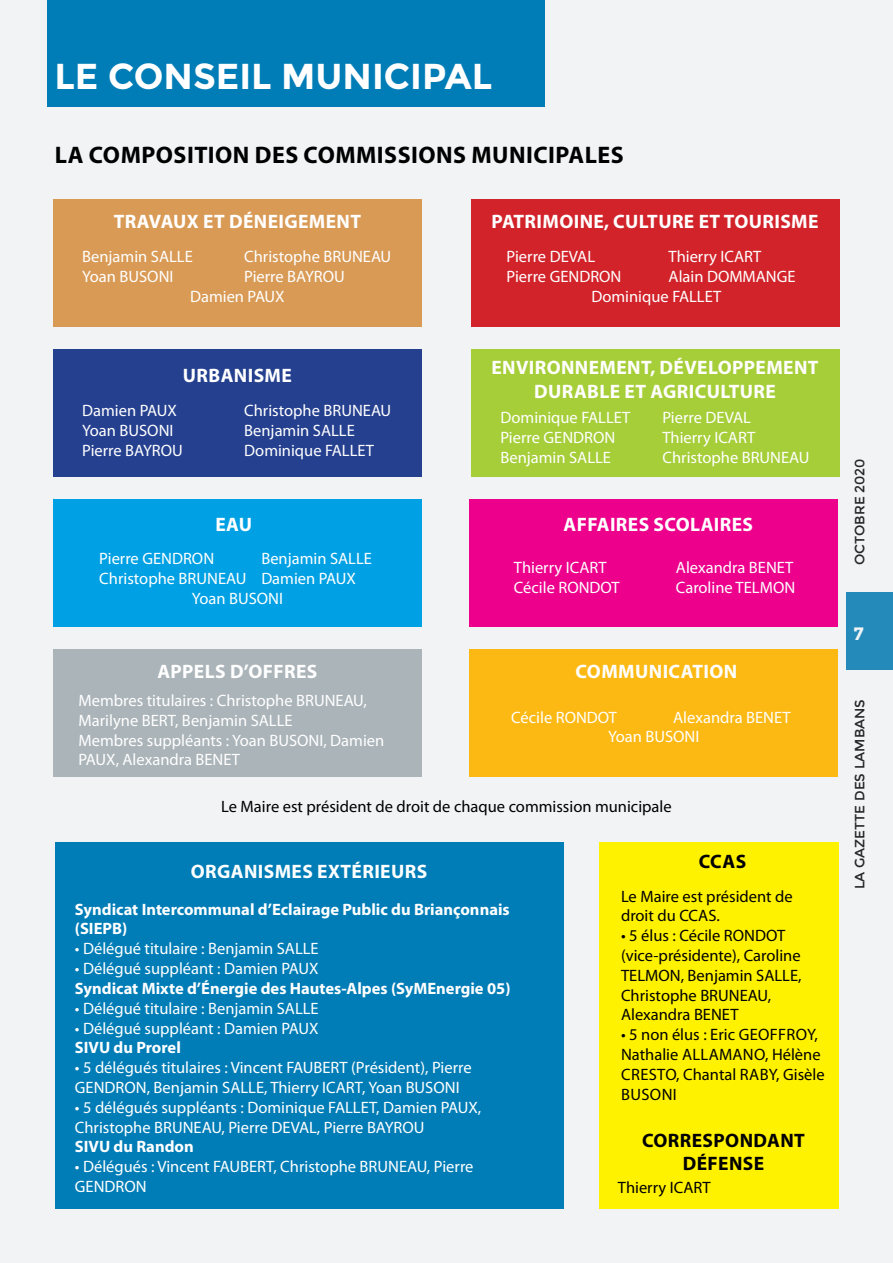
<style>
.page{position:relative;width:893px;height:1263px;background:#f1f3f4}
.page>*{position:absolute;margin:0;border:0;box-sizing:border-box;transform-origin:0 0}
.t1{font:700 36px "Montserrat";color:#fff}
.t2{font:700 24px "Myriad Pro";letter-spacing:.02em;color:#000}
.t3{font:700 19.5px/23.4px "Myriad Pro";letter-spacing:.02em;color:#fff;text-align:center}
.t4{font:700 19.5px/23.4px "Myriad Pro";letter-spacing:.02em;color:#000;text-align:center}
.t5{font:700 18px "Montserrat";color:#fff}
.t6{font:16.5px/19.8px "Myriad Pro";color:#fff}
.t7{font:16.5px/19.8px "Myriad Pro";color:#000}
.t8{font:700 16.5px/19.8px "Myriad Pro";color:#fff}
.t9{font:13.5px "Montserrat";color:#000}
</style>
<div class="page">
<div style="left:47px;top:0;width:498px;height:106px;background:#007db7"></div>
<div style="left:53px;top:199px;width:369px;height:128px;background:#d99a55"></div>
<div style="left:53px;top:349px;width:369px;height:128px;background:#25408f"></div>
<div style="left:471px;top:199px;width:368px;height:128px;background:#d2232a"></div>
<div style="left:471px;top:349px;width:368px;height:128px;background:#a6ce39"></div>
<div style="left:53px;top:499px;width:369px;height:128px;background:#00a1e4"></div>
<div style="left:469px;top:499px;width:369px;height:128px;background:#ec008c"></div>
<div style="left:53px;top:649px;width:369px;height:128px;background:#abb4b9"></div>
<div style="left:469px;top:649px;width:369px;height:128px;background:#fdb913"></div>
<div style="left:600px;top:842px;width:239px;height:367px;background:#fff200"></div>
<div style="left:55px;top:842px;width:508px;height:366px;background:#007db7"></div>
<h1 class="t1" style="left:55px;top:55px;width:429px">LE CONSEIL MUNICIPAL</h1>
<h2 class="t2" style="left:55px;top:139px;width:570px">LA COMPOSITION DES COMMISSIONS MUNICIPALES</h2>
<p class="t3" style="left:114px;top:209px;width:249px">TRAVAUX ET DÉNEIGEMENT</p>
<p class="t6" style="left:82px;top:247px;width:126px">Benjamin SALLEC</p>
<p class="t6" style="left:254px;top:247px;width:139px">hristophe BRUNEAU</p>
<p class="t6" style="left:82px;top:266px;width:93px">Yoan BUSONI</p>
<p class="t6" style="left:190px;top:266px;width:156px;text-indent:54px">Pierre BAYROU<br>Damien PAUX</p>
<p class="t3" style="left:183px;top:363px;width:110px">URBANISME</p>
<p class="t6" style="left:82px;top:401px;width:122px">Damien PAUX C</p>
<p class="t6" style="left:254px;top:401px;width:139px">hristophe BRUNEAU</p>
<p class="t6" style="left:82px;top:421px;width:119px">Yoan BUSONI B</p>
<p class="t6" style="left:253px;top:421px;width:101px">enjamin SALLE</p>
<p class="t6" style="left:82px;top:440px;width:102px">Pierre BAYROU</p>
<p class="t6" style="left:244px;top:440px;width:123px">Dominique FALLET</p>
<p class="t3" style="left:215px;top:512px;width:38px">EAU</p>
<p class="t6" style="left:99px;top:548px;width:144px">Pierre GENDRON B</p>
<p class="t6" style="left:270px;top:548px;width:101px">enjamin SALLE</p>
<p class="t6" style="left:99px;top:568px;width:258px">Christophe BRUNEAU Damien PAUX</p>
<p class="t6" style="left:192px;top:588px;width:93px">Yoan BUSONI</p>
<p class="t3" style="left:157px;top:659px;width:162px">APPELS D’OFFRES</p>
<p class="t6" style="left:79px;top:690px;width:290px">Membres titulaires : Christophe BRUNEAU,<br>Marilyne BERT</p>
<p class="t6" style="left:79px;top:710px;width:307px;text-indent:97px">, Benjamin SALLE<br>Membres suppléants : Yoan BUSONI, Damien<br>PAUX, Alexandra BENET</p>
<p class="t3" style="left:491px;top:209px;width:329px">PATRIMOINE, CULTURE ET TOURISME</p>
<p class="t6" style="left:507px;top:247px;width:117px">Pierre DEVAL T</p>
<p class="t6" style="left:677px;top:247px;width:77px">hierry ICART</p>
<p class="t6" style="left:507px;top:266px;width:116px">Pierre GENDRON</p>
<p class="t6" style="left:591px;top:266px;width:204px;text-indent:77px">Alain DOMMANGE<br>Dominique FALLET</p>
<p class="t3" style="left:491px;top:355px;width:329px">ENVIRONNEMENT, DÉVELOPPEMENT<br>DURABLE ET AGRICULTURE</p>
<p class="t6" style="left:500px;top:408px;width:120px">Dominique FALLET</p>
<p class="t6" style="left:662px;top:408px;width:90px">Pierre DEVAL</p>
<p class="t6" style="left:500px;top:427px;width:144px">Pierre GENDRON T</p>
<p class="t6" style="left:671px;top:427px;width:77px">hierry ICART</p>
<p class="t6" style="left:500px;top:447px;width:144px">Benjamin SALLE C</p>
<p class="t6" style="left:672px;top:447px;width:139px">hristophe BRUNEAU</p>
<p class="t3" style="left:564px;top:512px;width:191px">AFFAIRES SCOLAIRES</p>
<p class="t6" style="left:514px;top:557px;width:85px">Thierry ICART</p>
<p class="t6" style="left:676px;top:557px;width:110px">Alexandra BENET</p>
<p class="t6" style="left:514px;top:577px;width:105px">Cécile RONDOTC</p>
<p class="t6" style="left:685px;top:577px;width:111px">aroline TELMON</p>
<p class="t3" style="left:576px;top:659px;width:163px">COMMUNICATION</p>
<p class="t6" style="left:511px;top:707px;width:93px">Cécile RONDOT</p>
<p class="t6" style="left:608px;top:707px;width:175px;text-indent:65px">Alexandra BENET<br>Yoan BUSONI</p>
<p class="t7" style="left:221px;top:796px;width:452px">Le Maire est président de droit de chaque commission municipale</p>
<p class="t3" style="left:191px;top:859px;width:238px">ORGANISMES EXTÉRIEURS</p>
<p class="t8" style="left:75px;top:899px;width:436px">SYNDICAT INTERCOMMUNAL D’ECLAIRAGE PUBLIC DU BRIANÇONNAIS (SIEPB</p>
<p class="t8" style="left:122px;top:918px;width:7px">)</p>
<p class="t6" style="left:75px;top:938px;width:245px">• Délégué titulaire : Benjamin SALLE</p>
<p class="t6" style="left:75px;top:958px;width:245px">• Délégué suppléant : Damien PAUX</p>
<p class="t8" style="left:75px;top:978px;width:437px">SYNDICAT MIXTE D’ÉNERGIE DES HAUTES-ALPES (SYMENERGIE 05)</p>
<p class="t6" style="left:75px;top:998px;width:245px">• Délégué titulaire : Benjamin SALLE</p>
<p class="t6" style="left:75px;top:1018px;width:245px">• Délégué suppléant : Damien PAUX</p>
<p class="t8" style="left:75px;top:1037px;width:10px">SIVU</p>
<p class="t8" style="left:114px;top:1037px;width:69px">DU PROREL</p>
<p class="t6" style="left:75px;top:1057px;width:398px">• 5 délégués titulaires : Vincent FAUBERT (Président), Pierre<br>GENDRON, Benjamin SALLE, Thierry ICART, Yoan BUSONI</p>
<p class="t6" style="left:75px;top:1097px;width:408px">• 5 délégués suppléants : Dominique FALLET, Damien PAUX,<br>Christophe BRUNEAU, Pierre DEVAL, Pierre BAYROU</p>
<p class="t8" style="left:75px;top:1136px;width:10px">SIVU</p>
<p class="t8" style="left:114px;top:1136px;width:82px">DU RANDON</p>
<p class="t6" style="left:75px;top:1156px;width:400px">• Délégués : Vincent FAUBERT, Christophe BRUNEAU, Pierre<br>GENDRON</p>
<p class="t4" style="left:699px;top:849px;width:49px">CCAS</p>
<p class="t7" style="left:621px;top:886px;width:173px">Le Maire est président de droit du CCAS.</p>
<p class="t7" style="left:621px;top:925px;width:182px">• 5 élus : Cécile RONDOT (vice-présidente), Caroline<br>TELMON, Benjamin SALLE,<br>Christophe BRUNEAU,<br>Alexandra BENET</p>
<p class="t7" style="left:621px;top:1024px;width:198px">• 5 non élus : Eric Geoff roy,<br>Nathalie Allaman</p>
<p class="t7" style="left:621px;top:1044px;width:205px;text-indent:133px">o, Hélène<br>Cresto, Chantal Raby, Gisèle<br>Busoni</p>
<p class="t4" style="left:642px;top:1128px;width:164px">CORRESPONDANT<br>DÉFENSE</p>
<p class="t7" style="left:618px;top:1177px;width:85px">Thierry ICART</p>
<p class="t9" style="left:852px;top:565px;width:108px;rotate:-90deg">octobre 2020</p>
<p class="t5" style="left:853px;top:623px;width:12px">7</p>
<p class="t9" style="left:852px;top:889px;width:192px;rotate:-90deg">La Gazette des Lambans</p>
</div>
